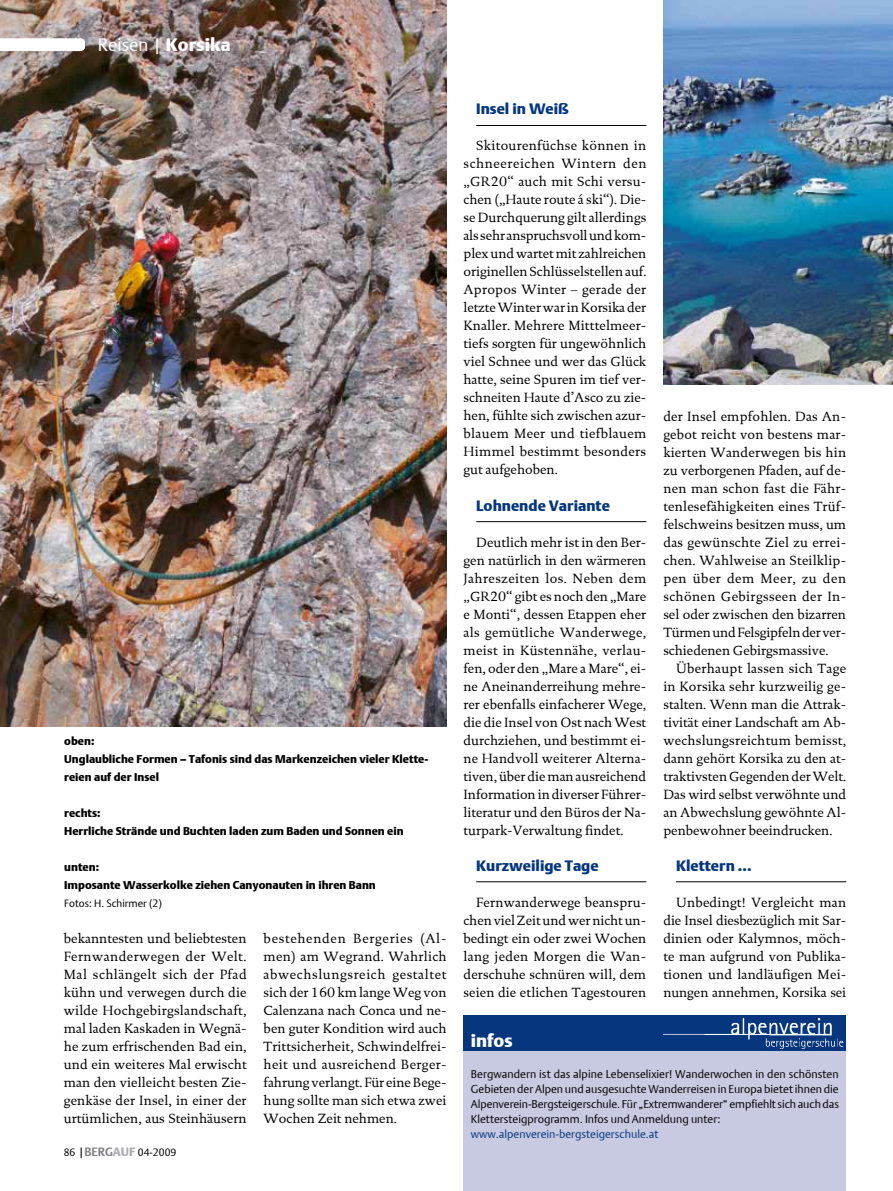
<style>
.page{position:relative;width:893px;height:1191px;background:#fff}
.page>*{position:absolute;margin:0;border:0;box-sizing:border-box;transform-origin:0 0}
.t1{font:300 18px "DTL Argo T";color:#fff}
.t2{font:900 18px "DTL Argo T";color:#fff}
.t3{font:900 15px "DTL Argo T";color:#05367e}
.t4{font:13.5px/18px "DTL Documenta T";color:#000;text-align:justify}
.t5{font:300 11.25px/15px "DTL Argo T";color:#000;text-align:justify}
.t6{font:900 11.25px/18px "DTL Argo T";color:#000}
.t7{font:300 11.25px "DTL Argo T";color:#05367e}
.t8{font:300 10.5px "DTL Argo T";color:#000}
.s1{font-weight:900}
.s2{font-size:12px}
.s3{font-weight:700;font-size:12px;color:#808184}
.s4{font-weight:900;font-size:12px;color:#acadb0}
</style>
<div class="page">
<hr style="left:476px;top:125px;width:170px;height:1px;background:#000">
<hr style="left:476px;top:521px;width:170px;height:1px;background:#000">
<hr style="left:476px;top:881px;width:170px;height:1px;background:#000">
<hr style="left:676px;top:881px;width:170px;height:1px;background:#000">
<img style="left:0;top:0;width:446px;height:726px">
<svg style="left:0;top:38px;width:85px;height:13px"></svg>
<div style="left:463px;top:1015px;width:383px;height:36px;background:#05367e"></div>
<div style="left:463px;top:1051px;width:383px;height:140px;background:#c8cae2"></div>
<img style="left:663px;top:1018px;width:181px;height:31px">
<img style="left:663px;top:0;width:230px;height:384px">
<h1 class="t1" style="left:98px;top:34px;width:134px">Reisen | <span class="s1">Korsika</span></h1>
<p class="t6" style="left:64px;top:731px;width:366px">oben:<br>Unglaubliche Formen – Tafonis sind das Markenzeichen vieler Klette&shy;reien auf der Insel</p>
<p class="t6" style="left:64px;top:803px;width:341px">rechts:<br>Herrliche Strände und Buchten laden zum Baden und Sonnen ein</p>
<p class="t6" style="left:64px;top:857px;width:313px">unten:<br>Imposante Wasserkolke ziehen Canyonauten in ihren Bann</p>
<p class="t8" style="left:64px;top:896px;width:99px">Fotos: H. Schirmer (2)</p>
<p class="t4" style="left:64px;top:929px;width:184px">bekanntesten und beliebtesten Fernwanderwegen der Welt.<br>Mal schlängelt sich der Pfad kühn und verwegen durch die wilde Hochgebirgslandschaft, mal laden Kaskaden in Wegnä&shy;he zum erfrischenden Bad ein, und ein weiteres Mal erwischt man den vielleicht besten Zie&shy;genkäse der Insel, in einer der urtümlichen, aus Steinhäusern</p>
<p class="t4" style="left:264px;top:929px;width:184px">bestehenden Bergeries (Al&shy;men) am Wegrand. Wahrlich abwechslungsreich gestaltet sich der 160 km lange Weg von Calenzana nach Conca und ne&shy;ben guter Kondition wird auch Trittsicherheit, Schwindelfrei&shy;heit und ausreichend Berger&shy;fahrung verlangt. Für eine Bege&shy;hung sollte man sich etwa zwei Wochen Zeit nehmen.</p>
<p class="t8" style="left:64px;top:1146px;width:114px">86 <span class="s2">|</span><span class="s3">BERG</span><span class="s4">AUF</span> 04-2009</p>
<p class="t3" style="left:476px;top:100px;width:94px">Insel in Weiß</p>
<p class="t4" style="left:463px;top:137px;width:184px;text-indent:13px">Skitourenfüchse können in schneereichen Wintern den „GR20“ auch mit Schi versu&shy;chen („Haute route á ski“). Die&shy;se Durchquerung gilt allerdings als sehr anspruchsvoll und kom&shy;plex und wartet mit zahlreichen originellen Schlüsselstellen auf.<br>Apropos Winter – gerade der letzte Winter war in Korsika der Knaller. Mehrere Mitttelmeer&shy;tiefs sorgten für ungewöhnlich viel Schnee und wer das Glück hatte, seine Spuren im tief ver&shy;schneiten Haute d’Asco zu zie&shy;hen, fühlte sich zwischen azur&shy;blauem Meer und tiefblauem Himmel bestimmt besonders gut aufgehoben.</p>
<p class="t3" style="left:476px;top:496px;width:135px">Lohnende Variante</p>
<p class="t4" style="left:463px;top:533px;width:184px;text-indent:13px">Deutlich mehr ist in den Ber&shy;gen natürlich in den wärmeren Jahreszeiten los. Neben dem „GR20“ gibt es noch den „Mare e Monti“, dessen Etappen eher als gemütliche Wanderwege, meist in Küstennähe, verlau&shy;fen, oder den „Mare a Mare“, ei&shy;ne Aneinanderreihung mehre&shy;rer ebenfalls einfacherer Wege, die die Insel von Ost nach West durchziehen, und bestimmt ei&shy;ne Handvoll weiterer Alterna&shy;tiven, über die man ausreichend Information in diverser Führer&shy;literatur und den Büros der Na&shy;turpark-Verwaltung findet.</p>
<p class="t3" style="left:476px;top:856px;width:124px">Kurzweilige Tage</p>
<p class="t4" style="left:463px;top:893px;width:184px;text-indent:13px">Fernwanderwege beanspru&shy;chen viel Zeit und wer nicht un&shy;bedingt ein oder zwei Wochen lang jeden Morgen die Wan&shy;derschuhe schnüren will, dem seien die etlichen Tagestouren</p>
<p class="t4" style="left:663px;top:407px;width:184px">der Insel empfohlen. Das An&shy;gebot reicht von bestens mar&shy;kierten Wanderwegen bis hin zu verborgenen Pfaden, auf de&shy;nen man schon fast die Fähr&shy;tenlesefähigkeiten eines Trüf&shy;felschweins besitzen muss, um das gewünschte Ziel zu errei&shy;chen. Wahlweise an Steilklip&shy;pen über dem Meer, zu den schönen Gebirgsseen der In&shy;sel oder zwischen den bizarren Türmen und Felsgipfeln der ver&shy;schiedenen Gebirgsmassive.</p>
<p class="t4" style="left:663px;top:659px;width:184px;text-indent:13px">Überhaupt lassen sich Tage in Korsika sehr kurzweilig ge&shy;stalten. Wenn man die Attrak&shy;tivität einer Landschaft am Ab&shy;wechslungsreichtum bemisst, dann gehört Korsika zu den at&shy;traktivsten Gegenden der Welt.<br>Das wird selbst verwöhnte und an Abwechslung gewöhnte Al&shy;penbewohner beeindrucken.</p>
<p class="t3" style="left:676px;top:856px;width:77px">Klettern ...</p>
<p class="t4" style="left:663px;top:893px;width:184px;text-indent:13px">Unbedingt! Vergleicht man die Insel diesbezüglich mit Sar&shy;dinien oder Kalymnos, möch&shy;te man aufgrund von Publika&shy;tionen und landläufigen Mei&shy;nungen annehmen, Korsika sei</p>
<h1 class="t2" style="left:471px;top:1030px;width:43px">infos</h1>
<p class="t5" style="left:471px;top:1066px;width:370px">Bergwandern ist das alpine Lebenselixier! Wanderwochen in den schönsten Gebieten der Alpen und ausgesuchte Wanderreisen in Europa bietet ihnen die Alpenverein-Bergsteigerschule. Für „Extremwanderer“ empfiehlt sich auch das Klettersteigprogramm. Infos und Anmeldung unter:</p>
<p class="t7" style="left:471px;top:1126px;width:189px">www.alpenverein-bergsteigerschule.at</p>
</div>
